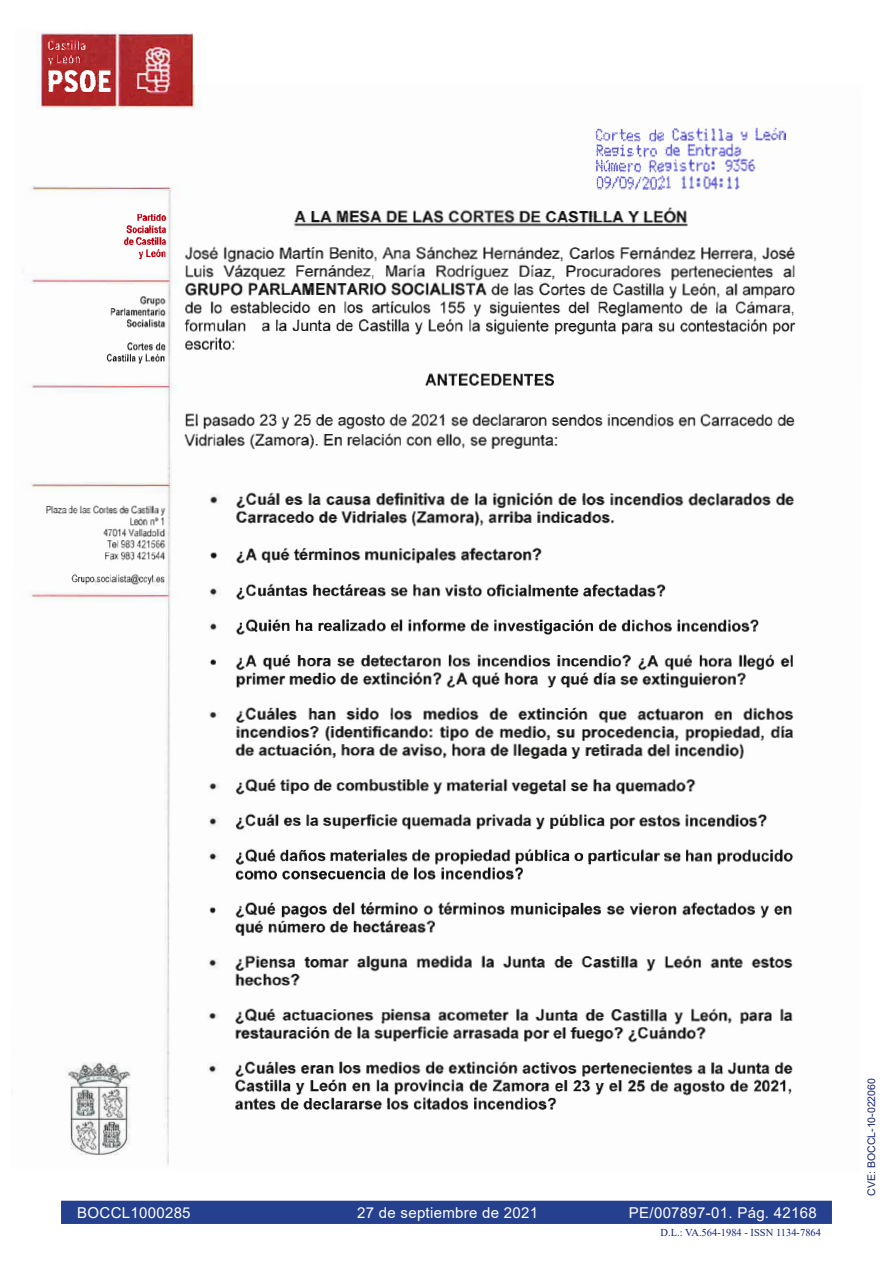
<style>
.page{position:relative;width:893px;height:1263px;background:#fff}
.page>*{position:absolute;margin:0;border:0;box-sizing:border-box;transform-origin:0 0}
.E_CVE{font:15px "Arial";letter-spacing:.02em;color:#fff}
.t1{font:10.5px "Times New Roman";color:#132477}
.t2{font:10.5px "Arial";color:#132477}
</style>
<div class="page">
<div style="left:60px;top:1200px;width:773px;height:25px;background:#25408f"></div>
<div style="left:60px;top:1199px;width:773px;height:26px;border:2px solid #fff"></div>
<img style="left:24px;top:32px;width:177px;height:1133px">
<img style="left:48px;top:41px;width:63px;height:51px">
<img style="left:594px;top:127px;width:192px;height:63px">
<img style="left:44px;top:205px;width:752px;height:906px">
<div style="left:193px;top:15px;width:688px;height:70px;background:#fff"></div>
<p class="E_CVE" style="left:77px;top:1202px;width:115px">BOCCL1000285</p>
<p class="E_CVE" style="left:357px;top:1202px;width:183px">27 de septiembre de 2021</p>
<p class="E_CVE" style="left:629px;top:1202px;width:189px">PE/007897-01. Pág. 42168</p>
<p class="t1" style="left:661px;top:1225px;width:162px">D.L.: VA.564-1984 - ISSN 1134-7864</p>
<p class="t2" style="left:864px;top:1195px;width:119px;rotate:-90deg">CVE: BOCCL-10-022060</p>
</div>
